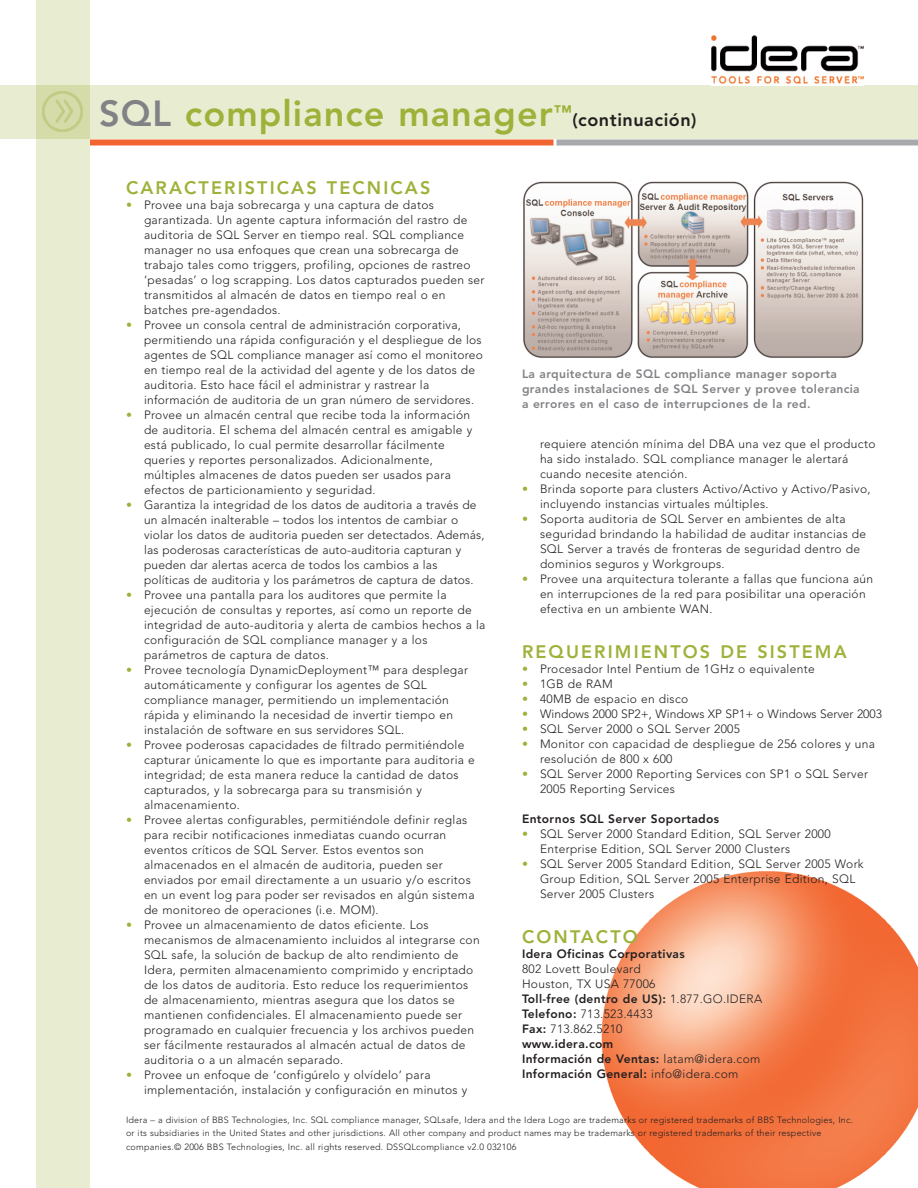
<style>
.page{position:relative;width:918px;height:1188px;background:#fff}
.page>*{position:absolute;margin:0;border:0;box-sizing:border-box;transform-origin:0 0}
.t1{font:800 36px "Avenir";letter-spacing:.03em;color:#9eb23a}
.t2{font:800 18px "Avenir";letter-spacing:.12em;color:#9eb23a}
.t3{font:800 18px "Avenir";letter-spacing:.03em;color:#231f20}
.t4{font:300 12px/15px "Avenir";letter-spacing:.025em;color:#231f20}
.t5{font:800 12px/15px "Avenir";letter-spacing:.03em;color:#808285}
.t6{font:800 12px "Avenir";letter-spacing:.03em;color:#231f20}
.t7{font:300 12px "Avenir";color:#231f20}
.t8{font:300 9px/13.5px "Avenir";letter-spacing:.025em;color:#231f20}
.s1{color:#808285}
.s2{color:#9eb23a}
.s3{font-weight:800}
</style>
<div class="page">
<img style="left:601px;top:871px;width:317px;height:317px">
<div style="left:36px;top:0;width:54px;height:1188px;background:#e8ecd1"></div>
<div style="left:0;top:86px;width:918px;height:54px;background:#e8ecd1"></div>
<div style="left:36px;top:86px;width:54px;height:54px;background:#d5dba9"></div>
<img style="left:42px;top:91px;width:40px;height:41px">
<div style="left:90px;top:140px;width:464px;height:6px;background:#f2642f"></div>
<img style="left:523px;top:180px;width:341px;height:178px">
<div style="left:556px;top:140px;width:362px;height:6px;background:#a8a9ad"></div>
<img style="left:711px;top:36px;width:152px;height:48px">
<h1 class="t1" style="left:99px;top:99px;width:474px"><span class="s1">SQL</span> compliance manager<sup>™</sup></h1>
<h2 class="t3" style="left:572px;top:113px;width:126px">(continuación)</h2>
<h2 class="t2" style="left:126px;top:180px;width:306px">CARACTERISTICAS TECNICAS</h2>
<p class="t4" style="left:144px;top:198px;width:342px;text-indent:-18px"><span class="s2">•</span> Provee una baja sobrecarga y una captura de datos garantizada. Un agente captura información del rastro de auditoria de SQL Server en tiempo real. SQL compliance manager no usa enfoques que crean una sobrecarga de trabajo tales como triggers, profiling, opciones de rastreo ‘pesadas’ o log scrapping. Los datos capturados pueden ser transmitidos al almacén de datos en tiempo real o en batches pre-agendados.</p>
<p class="t4" style="left:144px;top:318px;width:340px;text-indent:-18px"><span class="s2">•</span> Provee un consola central de administración corporativa, permitiendo una rápida configuración y el despliegue de los agentes de SQL compliance manager así como el monitoreo en tiempo real de la actividad del agente y de los datos de auditoria. Esto hace fácil el administrar y rastrear la información de auditoria de un gran número de servidores.</p>
<p class="t4" style="left:144px;top:408px;width:330px;text-indent:-18px"><span class="s2">•</span> Provee un almacén central que recibe toda la información de auditoria. El schema del almacén central es amigable y está publicado, lo cual permite desarrollar fácilmente queries y reportes personalizados. Adicionalmente, múltiples almacenes de datos pueden ser usados para efectos de particionamiento y seguridad.</p>
<p class="t4" style="left:144px;top:498px;width:342px;text-indent:-18px"><span class="s2">•</span> Garantiza la integridad de los datos de auditoria a través de un almacén inalterable – todos los intentos de cambiar o violar los datos de auditoria pueden ser detectados. Además, las poderosas características de auto-auditoria capturan y pueden dar alertas acerca de todos los cambios a las políticas de auditoria y los parámetros de captura de datos.</p>
<p class="t4" style="left:144px;top:588px;width:343px;text-indent:-18px"><span class="s2">•</span> Provee una pantalla para los auditores que permite la ejecución de consultas y reportes, así como un reporte de integridad de auto-auditoria y alerta de cambios hechos a la configuración de SQL compliance manager y a los parámetros de captura de datos.</p>
<p class="t4" style="left:144px;top:663px;width:326px;text-indent:-18px"><span class="s2">•</span> Provee tecnología DynamicDeployment™ para desplegar automáticamente y configurar los agentes de SQL compliance manager, permitiendo un implementación rápida y eliminando la necesidad de invertir tiempo en instalación de software en sus servidores SQL.</p>
<p class="t4" style="left:144px;top:738px;width:332px;text-indent:-18px"><span class="s2">•</span> Provee poderosas capacidades de filtrado permitiéndole capturar únicamente lo que es importante para auditoria e integridad; de esta manera reduce la cantidad de datos capturados, y la sobrecarga para su transmisión y almacenamiento.</p>
<p class="t4" style="left:144px;top:813px;width:332px;text-indent:-18px"><span class="s2">•</span> Provee alertas configurables, permitiéndole definir reglas para recibir notificaciones inmediatas cuando ocurran eventos críticos de SQL Server. Estos eventos son almacenados en el almacén de auditoria, pueden ser enviados por email directamente a un usuario y/o escritos en un event log para poder ser revisados en algún sistema de monitoreo de operaciones (i.e. MOM).</p>
<p class="t4" style="left:144px;top:918px;width:337px;text-indent:-18px"><span class="s2">•</span> Provee un almacenamiento de datos eficiente. Los mecanismos de almacenamiento incluidos al integrarse con SQL safe, la solución de backup de alto rendimiento de Idera, permiten almacenamiento comprimido y encriptado de los datos de auditoria. Esto reduce los requerimientos de almacenamiento, mientras asegura que los datos se mantienen confidenciales. El almacenamiento puede ser programado en cualquier frecuencia y los archivos pueden ser fácilmente restaurados al almacén actual de datos de auditoria o a un almacén separado.</p>
<p class="t4" style="left:144px;top:1068px;width:325px;text-indent:-18px"><span class="s2">•</span> Provee un enfoque de ‘configúrelo y olvídelo’ para implementación, instalación y configuración en minutos y</p>
<p class="t5" style="left:522px;top:367px;width:339px">La arquitectura de SQL compliance manager soporta grandes instalaciones de SQL Server y provee tolerancia a errores en el caso de interrupciones de la red.</p>
<p class="t4" style="left:540px;top:437px;width:337px">requiere atención mínima del DBA una vez que el producto ha sido instalado. SQL compliance manager le alertará cuando necesite atención.</p>
<p class="t4" style="left:540px;top:482px;width:332px;text-indent:-18px"><span class="s2">•</span> Brinda soporte para clusters Activo/Activo y Activo/Pasivo, incluyendo instancias virtuales múltiples.</p>
<p class="t4" style="left:540px;top:512px;width:328px;text-indent:-18px"><span class="s2">•</span> Soporta auditoria de SQL Server en ambientes de alta seguridad brindando la habilidad de auditar instancias de SQL Server a través de fronteras de seguridad dentro de dominios seguros y Workgroups.</p>
<p class="t4" style="left:540px;top:572px;width:335px;text-indent:-18px"><span class="s2">•</span> Provee una arquitectura tolerante a fallas que funciona aún en interrupciones de la red para posibilitar una operación efectiva en un ambiente WAN.</p>
<h2 class="t2" style="left:522px;top:644px;width:326px">REQUERIMIENTOS DE SISTEMA</h2>
<p class="t4" style="left:522px;top:662px;width:294px"><span class="s2">•</span> Procesador Intel Pentium de 1GHz o equivalente</p>
<p class="t4" style="left:522px;top:677px;width:92px"><span class="s2">•</span> 1GB de RAM</p>
<p class="t4" style="left:522px;top:692px;width:168px"><span class="s2">•</span> 40MB de espacio en disco</p>
<p class="t7" style="left:522px;top:709px;width:361px"><span class="s2">•</span> Windows 2000 SP2+, Windows XP SP1+ o Windows Server 2003</p>
<p class="t4" style="left:522px;top:722px;width:220px"><span class="s2">•</span> SQL Server 2000 o SQL Server 2005</p>
<p class="t4" style="left:540px;top:737px;width:337px;text-indent:-18px"><span class="s2">•</span> Monitor con capacidad de despliegue de 256 colores y una resolución de 800 x 600</p>
<p class="t4" style="left:540px;top:767px;width:330px;text-indent:-18px"><span class="s2">•</span> SQL Server 2000 Reporting Services con SP1 o SQL Server<br>2005 Reporting Services</p>
<p class="t6" style="left:522px;top:814px;width:199px">Entornos SQL Server Soportados</p>
<p class="t4" style="left:540px;top:827px;width:292px;text-indent:-18px"><span class="s2">•</span> SQL Server 2000 Standard Edition, SQL Server 2000<br>Enterprise Edition, SQL Server 2000 Clusters</p>
<p class="t4" style="left:540px;top:857px;width:325px;text-indent:-18px"><span class="s2">•</span> SQL Server 2005 Standard Edition, SQL Server 2005 Work<br>Group Edition, SQL Server 2005 Enterprise Edition, SQL<br>Server 2005 Clusters</p>
<h2 class="t2" style="left:522px;top:929px;width:117px">CONTACTO</h2>
<p class="t6" style="left:522px;top:949px;width:164px">Idera Oficinas Corporativas</p>
<p class="t4" style="left:522px;top:962px;width:242px">802 Lovett Boulevard<br>Houston, TX USA 77006<br><span class="s3">Toll-free (dentro de US):</span> 1.877.GO.IDERA<br><span class="s3">Telefono:</span> 713.523.4433<br><span class="s3">Fax:</span> 713.862.5210<br><span class="s3">www.idera.com<br>Información de Ventas:</span> latam@idera.com<br><span class="s3">Información General:</span> info@idera.com</p>
<p class="t8" style="left:126px;top:1114px;width:729px">Idera – a division of BBS Technologies, Inc. SQL compliance manager, SQLsafe, Idera and the Idera Logo are trademarks or registered trademarks of BBS Technologies, Inc. or its subsidiaries in the United States and other jurisdictions. All other company and product names may be trademarks or registered trademarks of their respective companies.© 2006 BBS Technologies, Inc. all rights reserved. DSSQLcompliance v2.0 032106</p>
</div>
